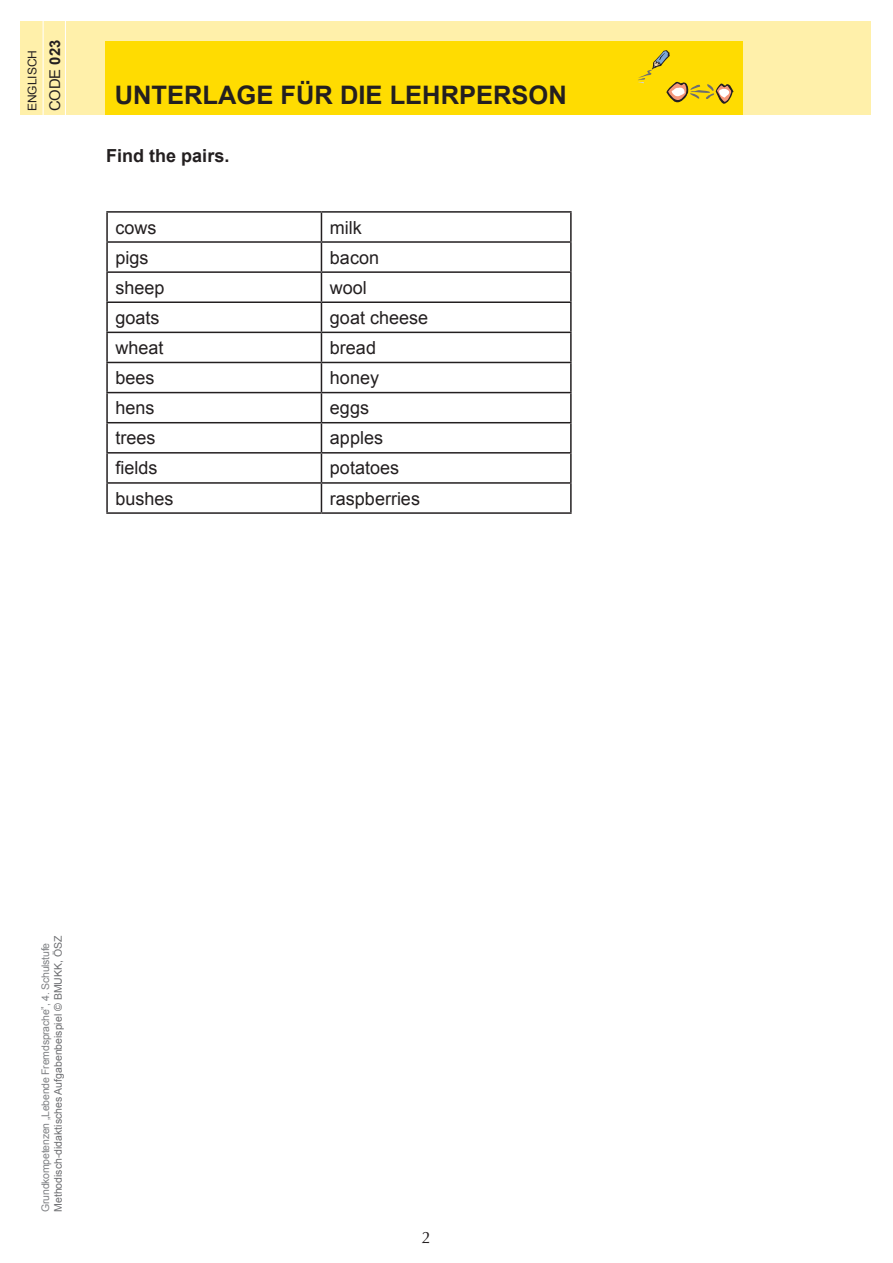
<style>
.page{position:relative;width:893px;height:1263px;background:#fff}
.page>*{position:absolute;margin:0;border:0;box-sizing:border-box;transform-origin:0 0}
.t1{font:700 25.5px "Arial";color:#231f20}
.t2{font:18px "Arial";color:#231f20}
.t3{font:700 18px "Arial";color:#231f20}
.t4{font:16.5px "Optima";color:#231f20}
.t5{font:14.85px "Arial";color:#231f20}
.t6{font:12px "Arial";color:#231f20}
.t7{font:10.5px "Arial";letter-spacing:-.02em;color:#808285}
.t8{font:10.5px "Arial";color:#6c6d70}
.s1{font-weight:700}
</style>
<div class="page">
<div style="left:20px;top:21px;width:850px;height:94px;background:#fff0aa"></div>
<div style="left:105px;top:42px;width:638px;height:73px;background:#ffdc01"></div>
<hr style="left:43px;top:20px;width:1px;height:127px;background:#fff">
<hr style="left:65px;top:20px;width:1px;height:127px;background:#fff">
<hr style="left:106px;top:211px;width:215px;height:2px;background:#231f20">
<hr style="left:106px;top:213px;width:2px;height:28px;background:#231f20">
<hr style="left:321px;top:211px;width:251px;height:2px;background:#231f20">
<hr style="left:570px;top:213px;width:2px;height:28px;background:#231f20">
<hr style="left:106px;top:241px;width:215px;height:2px;background:#231f20">
<hr style="left:106px;top:243px;width:2px;height:28px;background:#231f20">
<hr style="left:321px;top:241px;width:251px;height:2px;background:#231f20">
<hr style="left:570px;top:243px;width:2px;height:28px;background:#231f20">
<hr style="left:106px;top:271px;width:215px;height:2px;background:#231f20">
<hr style="left:106px;top:273px;width:2px;height:28px;background:#231f20">
<hr style="left:321px;top:271px;width:251px;height:2px;background:#231f20">
<hr style="left:570px;top:273px;width:2px;height:28px;background:#231f20">
<hr style="left:106px;top:301px;width:215px;height:2px;background:#231f20">
<hr style="left:106px;top:303px;width:2px;height:29px;background:#231f20">
<hr style="left:321px;top:301px;width:251px;height:2px;background:#231f20">
<hr style="left:570px;top:303px;width:2px;height:29px;background:#231f20">
<hr style="left:106px;top:332px;width:215px;height:1px;background:#231f20">
<hr style="left:106px;top:333px;width:2px;height:29px;background:#231f20">
<hr style="left:321px;top:332px;width:251px;height:1px;background:#231f20">
<hr style="left:570px;top:333px;width:2px;height:29px;background:#231f20">
<hr style="left:106px;top:362px;width:215px;height:1px;background:#231f20">
<hr style="left:106px;top:363px;width:2px;height:29px;background:#231f20">
<hr style="left:321px;top:362px;width:251px;height:1px;background:#231f20">
<hr style="left:570px;top:363px;width:2px;height:29px;background:#231f20">
<hr style="left:106px;top:392px;width:215px;height:1px;background:#231f20">
<hr style="left:106px;top:393px;width:2px;height:29px;background:#231f20">
<hr style="left:321px;top:392px;width:251px;height:1px;background:#231f20">
<hr style="left:570px;top:393px;width:2px;height:29px;background:#231f20">
<hr style="left:106px;top:422px;width:215px;height:1px;background:#231f20">
<hr style="left:106px;top:423px;width:2px;height:29px;background:#231f20">
<hr style="left:321px;top:422px;width:251px;height:1px;background:#231f20">
<hr style="left:570px;top:423px;width:2px;height:29px;background:#231f20">
<hr style="left:106px;top:452px;width:215px;height:2px;background:#231f20">
<hr style="left:106px;top:454px;width:2px;height:28px;background:#231f20">
<hr style="left:321px;top:452px;width:251px;height:2px;background:#231f20">
<hr style="left:570px;top:454px;width:2px;height:28px;background:#231f20">
<hr style="left:106px;top:482px;width:215px;height:2px;background:#231f20">
<hr style="left:106px;top:484px;width:2px;height:28px;background:#231f20">
<hr style="left:321px;top:482px;width:251px;height:2px;background:#231f20">
<svg style="left:321px;top:213px;width:1px;height:299px"></svg>
<hr style="left:570px;top:484px;width:2px;height:28px;background:#231f20">
<hr style="left:106px;top:512px;width:215px;height:2px;background:#231f20">
<hr style="left:321px;top:512px;width:251px;height:2px;background:#231f20">
<svg style="left:638px;top:50px;width:96px;height:54px"></svg>
<p class="t6" style="left:25px;top:111px;width:63px;rotate:-90deg">ENGLISCH</p>
<p class="t5" style="left:45px;top:111px;width:73px;rotate:-90deg">CODE <span class="s1">023</span></p>
<h1 class="t1" style="left:115px;top:78px;width:453px">UNTERLAGE FÜR DIE LEHRPERSON</h1>
<p class="t3" style="left:106px;top:144px;width:125px">Find the pairs.</p>
<p class="t2" style="left:116px;top:215px;width:43px">cows</p>
<p class="t2" style="left:330px;top:215px;width:33px">milk</p>
<p class="t2" style="left:116px;top:245px;width:35px">pigs</p>
<p class="t2" style="left:330px;top:245px;width:51px">bacon</p>
<p class="t2" style="left:116px;top:276px;width:51px">sheep</p>
<p class="t2" style="left:330px;top:276px;width:39px">wool</p>
<p class="t2" style="left:116px;top:306px;width:46px">goats</p>
<p class="t2" style="left:330px;top:306px;width:100px">goat cheese</p>
<p class="t2" style="left:116px;top:336px;width:50px">wheat</p>
<p class="t2" style="left:330px;top:336px;width:48px">bread</p>
<p class="t2" style="left:116px;top:366px;width:41px">bees</p>
<p class="t2" style="left:330px;top:366px;width:51px">honey</p>
<p class="t2" style="left:116px;top:396px;width:41px">hens</p>
<p class="t2" style="left:330px;top:396px;width:41px">eggs</p>
<p class="t2" style="left:116px;top:426px;width:42px">trees</p>
<p class="t2" style="left:330px;top:426px;width:55px">apples</p>
<p class="t2" style="left:116px;top:456px;width:44px">fields</p>
<p class="t2" style="left:330px;top:456px;width:71px">potatoes</p>
<p class="t2" style="left:116px;top:486px;width:60px">bushes</p>
<p class="t2" style="left:330px;top:486px;width:92px">raspberries</p>
<p class="t7" style="left:39px;top:1212px;width:271px;rotate:-90deg">Grundkompetenzen „Lebende Fremdsprache”, 4. Schulstufe</p>
<p class="t8" style="left:51px;top:1212px;width:278px;rotate:-90deg">Methodisch-didaktisches Aufgabenbeispiel © BMUKK, ÖSZ</p>
<p class="t4" style="left:422px;top:1228px;width:11px">2</p>
</div>
